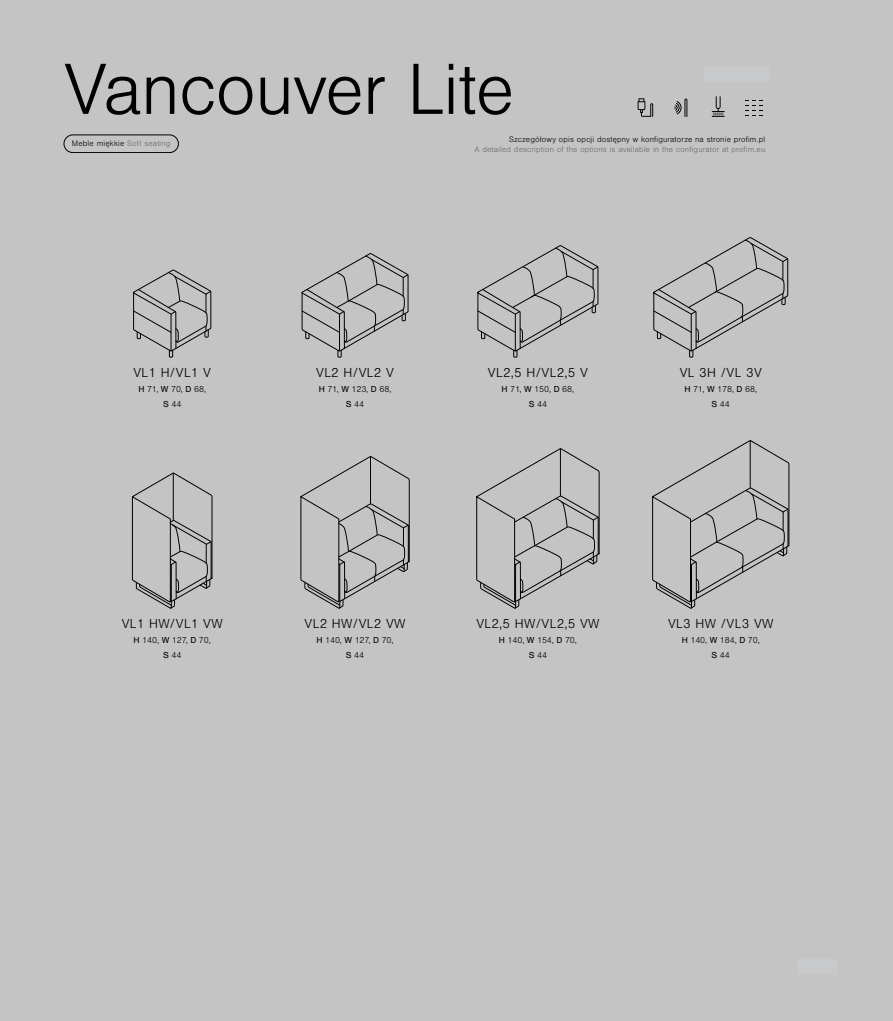
<style>
.page{position:relative;width:893px;height:1021px;background:#fff}
.page>*{position:absolute;margin:0;border:0;box-sizing:border-box;transform-origin:0 0}
.t1{font:300 75px "Nimbus San";letter-spacing:-.01em;color:#000}
.t2{font:300 13.5px "Nimbus San";letter-spacing:.025em;color:#000}
.t3{font:300 9px/15px "Nimbus San";letter-spacing:-.01em;color:#000;text-align:center}
.t4{font:300 8.25px "Nimbus San";letter-spacing:.025em;color:#000}
.t5{font:300 8.25px "Nimbus San";letter-spacing:.025em;color:#6b6b6a}
.s1{color:#6b6b6a}
.s2{font-weight:400}
</style>
<div class="page">
<div style="left:0;top:0;width:893px;height:1020px;background:#c4c4c4"></div>
<svg style="left:652px;top:440px;width:137px;height:168px"></svg>
<svg style="left:476px;top:448px;width:123px;height:160px"></svg>
<svg style="left:300px;top:456px;width:110px;height:152px"></svg>
<svg style="left:132px;top:472px;width:80px;height:136px"></svg>
<svg style="left:653px;top:237px;width:135px;height:120px"></svg>
<svg style="left:477px;top:245px;width:121px;height:112px"></svg>
<svg style="left:302px;top:253px;width:106px;height:104px"></svg>
<svg style="left:133px;top:270px;width:78px;height:87px"></svg>
<div style="left:64px;top:135px;width:115px;height:18px;border:1px solid #000;border-radius:9px"></div>
<svg style="left:638px;top:98px;width:15px;height:19px"></svg>
<svg style="left:674px;top:99px;width:13px;height:18px"></svg>
<svg style="left:712px;top:96px;width:12px;height:21px"></svg>
<svg style="left:745px;top:100px;width:18px;height:16px"></svg>
<div style="left:704px;top:66px;width:65px;height:15px;background:#c8c9cb"></div>
<div style="left:797px;top:959px;width:40px;height:15px;background:#c8c9cb"></div>
<h1 class="t1" style="left:64px;top:50px;width:452px">Vancouver Lite</h1>
<p class="t4" style="left:509px;top:135px;width:258px">Szczegółowy opis opcji dostępny w konfiguratorze na stronie profim.pl</p>
<p class="t5" style="left:474px;top:145px;width:292px">A detailed description of the options is available in the configurator at profim.eu</p>
<p class="t4" style="left:72px;top:139px;width:100px">Meble miękkie <span class="s1">Soft seating</span></p>
<h2 class="t2" style="left:133px;top:365px;width:79px">VL1 H/VL1 V</h2>
<p class="t3" style="left:138px;top:382px;width:69px"><span class="s2">H</span> 71, <span class="s2">W</span> 70, <span class="s2">D</span> 68,<br><span class="s2">S</span> 44</p>
<h2 class="t2" style="left:316px;top:365px;width:79px">VL2 H/VL2 V</h2>
<p class="t3" style="left:319px;top:382px;width:74px"><span class="s2">H</span> 71, <span class="s2">W</span> 123, <span class="s2">D</span> 68,<br><span class="s2">S</span> 44</p>
<h2 class="t2" style="left:488px;top:365px;width:101px">VL2,5 H/VL2,5 V</h2>
<p class="t3" style="left:502px;top:382px;width:74px"><span class="s2">H</span> 71, <span class="s2">W</span> 150, <span class="s2">D</span> 68,<br><span class="s2">S</span> 44</p>
<h2 class="t2" style="left:680px;top:365px;width:84px">VL 3H /VL 3V</h2>
<p class="t3" style="left:684px;top:382px;width:74px"><span class="s2">H</span> 71, <span class="s2">W</span> 178, <span class="s2">D</span> 68,<br><span class="s2">S</span> 44</p>
<h2 class="t2" style="left:122px;top:616px;width:102px">VL1 HW/VL1 VW</h2>
<p class="t3" style="left:134px;top:632px;width:79px"><span class="s2">H</span> 140, <span class="s2">W</span> 127, <span class="s2">D</span> 70,<br><span class="s2">S</span> 44</p>
<h2 class="t2" style="left:305px;top:616px;width:102px">VL2 HW/VL2 VW</h2>
<p class="t3" style="left:316px;top:632px;width:79px"><span class="s2">H</span> 140, <span class="s2">W</span> 127, <span class="s2">D</span> 70,<br><span class="s2">S</span> 44</p>
<h2 class="t2" style="left:476px;top:616px;width:125px">VL2,5 HW/VL2,5 VW</h2>
<p class="t3" style="left:499px;top:632px;width:80px"><span class="s2">H</span> 140, <span class="s2">W</span> 154, <span class="s2">D</span> 70,<br><span class="s2">S</span> 44</p>
<h2 class="t2" style="left:668px;top:616px;width:107px">VL3 HW /VL3 VW</h2>
<p class="t3" style="left:682px;top:632px;width:80px"><span class="s2">H</span> 140, <span class="s2">W</span> 184, <span class="s2">D</span> 70,<br><span class="s2">S</span> 44</p>
</div>
